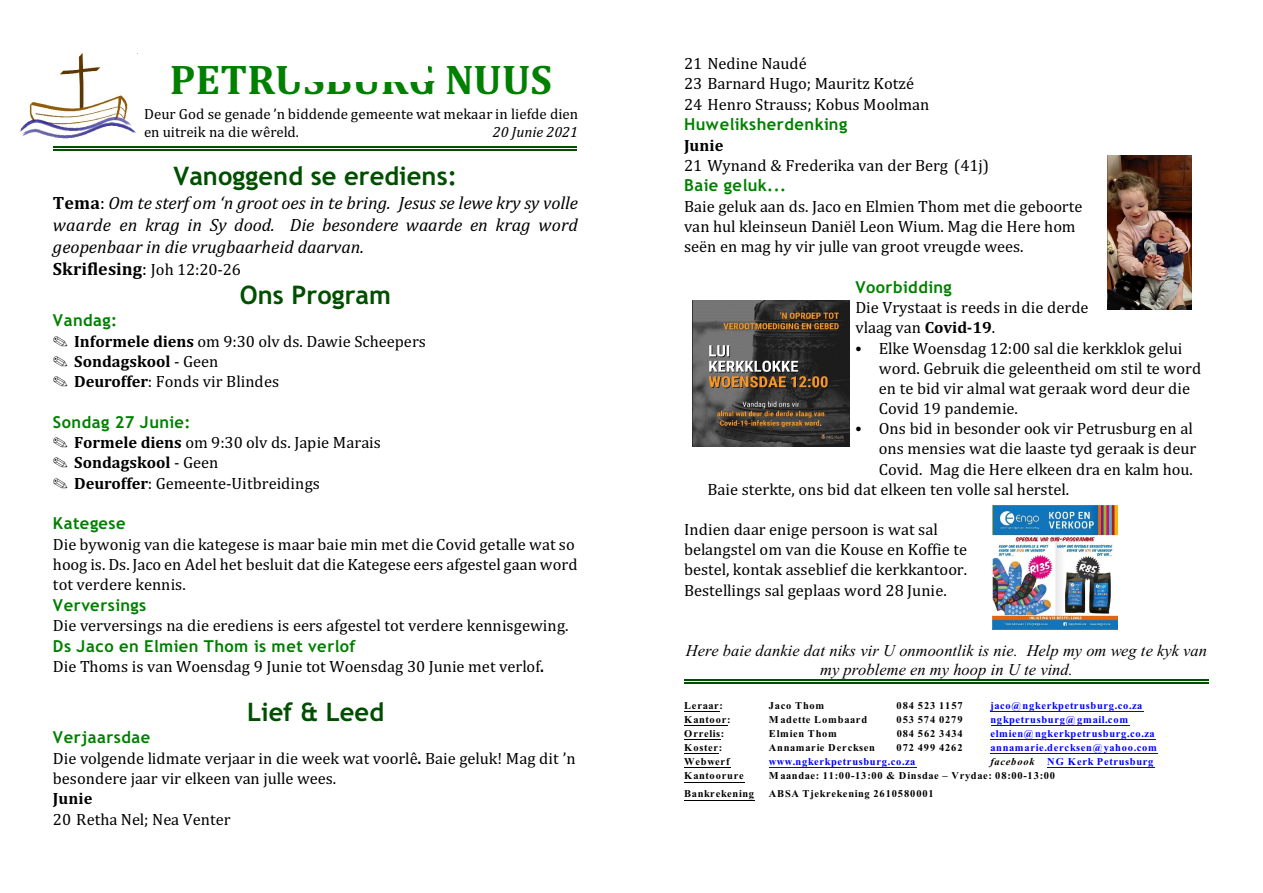
<style>
.page{position:relative;width:1263px;height:893px;background:#fff}
.page>*{position:absolute;margin:0;border:0;box-sizing:border-box;transform-origin:0 0}
.t1{font:700 42px "Cambria";color:#008000}
.t2{font:700 25.5px "Trebuchet MS";color:#004f00}
.t3{font:italic 18px/21.9px "Cambria";color:#000}
.t4{font:16.5px/20.1px "Cambria";color:#000}
.t5{font:700 16.5px "Trebuchet MS";letter-spacing:.03em;color:#008000}
.t6{font:italic 16.5px/19.8px "Times New Roman";color:#000;text-align:center}
.t7{font:700 16.5px "Cambria";color:#000}
.t8{font:15px/18.3px "Cambria";color:#000}
.t9{font:italic 15px "Cambria";color:#000}
.t10{font:700 10.5px "Times New Roman";letter-spacing:.075em;color:#000}
.t11{font:700 10.5px "Times New Roman";letter-spacing:.065em;color:#00f}
.s1{font-weight:700;font-style:normal}
.s2{font-style:normal}
.s3{font-style:normal;font-size:16.5px}
.s4{font-weight:700}
.s5{font-style:italic;color:#000}
</style>
<div class="page">
<img style="left:19px;top:53px;width:119px;height:86px">
<hr style="left:53px;top:147px;width:524px;height:1px;background:#004f00">
<hr style="left:53px;top:149px;width:524px;height:1px;background:#004f00">
<hr style="left:684px;top:711px;width:36px;height:1px;background:#000">
<hr style="left:990px;top:711px;width:153px;height:1px;background:#00f">
<hr style="left:684px;top:725px;width:43px;height:1px;background:#000">
<hr style="left:990px;top:725px;width:139px;height:1px;background:#00f">
<hr style="left:684px;top:739px;width:37px;height:1px;background:#000">
<hr style="left:990px;top:739px;width:166px;height:1px;background:#00f">
<hr style="left:684px;top:753px;width:35px;height:1px;background:#000">
<hr style="left:990px;top:753px;width:168px;height:1px;background:#00f">
<hr style="left:684px;top:768px;width:46px;height:1px;background:#000">
<hr style="left:769px;top:768px;width:147px;height:1px;background:#00f">
<hr style="left:1047px;top:768px;width:108px;height:1px;background:#00f">
<hr style="left:684px;top:782px;width:60px;height:1px;background:#000">
<hr style="left:684px;top:800px;width:71px;height:1px;background:#000">
<hr style="left:684px;top:679px;width:525px;height:1px;background:#004f00">
<hr style="left:684px;top:682px;width:525px;height:1px;background:#004f00">
<img style="left:1107px;top:155px;width:85px;height:155px">
<img style="left:692px;top:301px;width:157px;height:146px">
<img style="left:992px;top:505px;width:126px;height:124px">
<h1 class="t1" style="left:170px;top:61px;width:384px">PETRUSBURG NUUS</h1>
<p class="t8" style="left:144px;top:105px;width:436px">Deur God se genade ’n biddende gemeente wat mekaar in liefde dien en uitreik na die wêreld.</p>
<p class="t9" style="left:493px;top:125px;width:87px">20 Junie 2021</p>
<h2 class="t2" style="left:174px;top:166px;width:285px">Vanoggend se erediens:</h2>
<p class="t3" style="left:53px;top:193px;width:527px"><span class="s1">Tema</span><span class="s2">:</span> Om te sterf om ‘n groot oes in te bring. Jesus se lewe kry sy volle waarde en krag in Sy dood. Die besondere waarde en krag word geopenbaar in die vrugbaarheid daarvan.<br><span class="s1">Skriflesing</span><span class="s2">:</span> <span class="s3">Joh 12:20-26</span></p>
<h2 class="t2" style="left:240px;top:285px;width:153px">Ons Program</h2>
<p class="t5" style="left:53px;top:314px;width:66px">Vandag:</p>
<p class="t4" style="left:74px;top:332px;width:353px"><span class="s4">Informele diens</span> om 9:30 olv ds. Dawie Scheepers<br><span class="s4">Sondagskool</span> - Geen<br><span class="s4">Deuroffer</span>: Fonds vir Blindes</p>
<p class="t5" style="left:53px;top:416px;width:139px">Sondag 27 Junie:</p>
<p class="t4" style="left:74px;top:434px;width:308px"><span class="s4">Formele diens</span> om 9:30 olv ds. Japie Marais<br><span class="s4">Sondagskool</span> - Geen<br><span class="s4">Deuroffer</span>: Gemeente-Uitbreidings</p>
<p class="t5" style="left:53px;top:517px;width:74px">Kategese</p>
<p class="t4" style="left:53px;top:535px;width:526px">Die bywonig van die kategese is maar baie min met die Covid getalle wat so hoog is. Ds. Jaco en Adel het besluit dat die Kategese eers afgestel gaan word tot verdere kennis.</p>
<p class="t5" style="left:53px;top:598px;width:95px">Verversings</p>
<p class="t4" style="left:53px;top:616px;width:517px">Die verversings na die erediens is eers afgestel tot verdere kennisgewing.</p>
<p class="t5" style="left:53px;top:639px;width:304px">Ds Jaco en Elmien Thom is met verlof</p>
<p class="t4" style="left:53px;top:657px;width:493px">Die Thoms is van Woensdag 9 Junie tot Woensdag 30 Junie met verlof<span class="s4">.</span></p>
<h2 class="t2" style="left:247px;top:702px;width:139px">Lief &amp; Leed</h2>
<p class="t5" style="left:53px;top:731px;width:99px">Verjaarsdae</p>
<p class="t4" style="left:53px;top:749px;width:524px">Die volgende lidmate verjaar in die week wat voorlê<span class="s4">.</span> Baie geluk! Mag dit ’n besondere jaar vir elkeen van julle wees.</p>
<p class="t7" style="left:53px;top:791px;width:41px">Junie</p>
<p class="t4" style="left:53px;top:810px;width:179px">20 Retha Nel; Nea Venter</p>
<p class="t4" style="left:684px;top:55px;width:247px">21 Nedine Naudé<br>23 Barnard Hugo; Mauritz Kotzé<br>24 Henro Strauss; Kobus Moolman</p>
<p class="t5" style="left:684px;top:118px;width:165px">Huweliksherdenking</p>
<p class="t7" style="left:684px;top:138px;width:41px">Junie</p>
<p class="t4" style="left:684px;top:156px;width:306px">21 Wynand &amp; Frederika van der Berg (41j)</p>
<p class="t5" style="left:684px;top:179px;width:104px">Baie geluk...</p>
<p class="t4" style="left:684px;top:197px;width:400px">Baie geluk aan ds. Jaco en Elmien Thom met die geboorte van hul kleinseun Daniël Leon Wium. Mag die Here hom seën en mag hy vir julle van groot vreugde wees.</p>
<p class="t5" style="left:855px;top:281px;width:98px">Voorbidding</p>
<p class="t4" style="left:855px;top:299px;width:235px">Die Vrystaat is reeds in die derde vlaag van <span class="s4">Covid-19</span>.</p>
<p class="t4" style="left:879px;top:339px;width:305px">Elke Woensdag 12:00 sal die kerkklok gelui</p>
<p class="t4" style="left:879px;top:359px;width:324px">word. Gebruik die geleentheid om stil te word</p>
<p class="t4" style="left:879px;top:379px;width:313px">en te bid vir almal wat geraak word deur die</p>
<p class="t4" style="left:879px;top:399px;width:141px">Covid 19 pandemie.</p>
<p class="t4" style="left:879px;top:420px;width:316px">Ons bid in besonder ook vir Petrusburg en al</p>
<p class="t4" style="left:879px;top:440px;width:319px">ons mensies wat die laaste tyd geraak is deur</p>
<p class="t4" style="left:879px;top:460px;width:316px">Covid. Mag die Here elkeen dra en kalm hou.</p>
<p class="t4" style="left:707px;top:480px;width:363px">Baie sterkte, ons bid dat elkeen ten volle sal herstel.</p>
<p class="t4" style="left:684px;top:520px;width:285px">Indien daar enige persoon is wat sal belangstel om van die Kouse en Koffie te bestel, kontak asseblief die kerkkantoor.<br>Bestellings sal geplaas word 28 Junie.</p>
<p class="t6" style="left:686px;top:642px;width:523px">Here baie dankie dat niks vir U onmoontlik is nie. Help my om weg te kyk van my probleme en my hoop in U te vind.</p>
<p class="t10" style="left:684px;top:702px;width:41px">Leraar:</p>
<p class="t10" style="left:769px;top:702px;width:57px">Jaco Thom</p>
<p class="t10" style="left:896px;top:702px;width:68px">084 523 1157</p>
<p class="t11" style="left:990px;top:702px;width:154px">jaco@ngkerkpetrusburg.co.za</p>
<p class="t10" style="left:684px;top:716px;width:48px">Kantoor:</p>
<p class="t10" style="left:769px;top:716px;width:100px">Madette Lombaard</p>
<p class="t10" style="left:896px;top:716px;width:68px">053 574 0279</p>
<p class="t11" style="left:990px;top:716px;width:139px">ngkpetrusburg@gmail.com</p>
<p class="t10" style="left:684px;top:730px;width:42px">Orrelis:</p>
<p class="t10" style="left:769px;top:730px;width:70px">Elmien Thom</p>
<p class="t10" style="left:897px;top:730px;width:68px">084 562 3434</p>
<p class="t11" style="left:990px;top:730px;width:166px">elmien@ngkerkpetrusburg.co.za</p>
<p class="t10" style="left:684px;top:744px;width:40px">Koster:</p>
<p class="t10" style="left:769px;top:744px;width:107px">Annamarie Dercksen</p>
<p class="t10" style="left:896px;top:744px;width:68px">072 499 4262</p>
<p class="t11" style="left:990px;top:744px;width:168px">annamarie.dercksen@yahoo.com</p>
<p class="t10" style="left:684px;top:758px;width:47px">Webwerf</p>
<p class="t11" style="left:769px;top:758px;width:148px">www.ngkerkpetrusburg.co.za</p>
<p class="t11" style="left:990px;top:758px;width:164px"><span class="s5">facebook</span> NG Kerk Petrusburg</p>
<p class="t10" style="left:684px;top:772px;width:61px">Kantoorure</p>
<p class="t10" style="left:769px;top:772px;width:288px">Maandae: 11:00-13:00 &amp; Dinsdae – Vrydae: 08:00-13:00</p>
<p class="t10" style="left:684px;top:790px;width:72px">Bankrekening</p>
<p class="t10" style="left:769px;top:790px;width:166px">ABSA Tjekrekening 2610580001</p>
</div>
